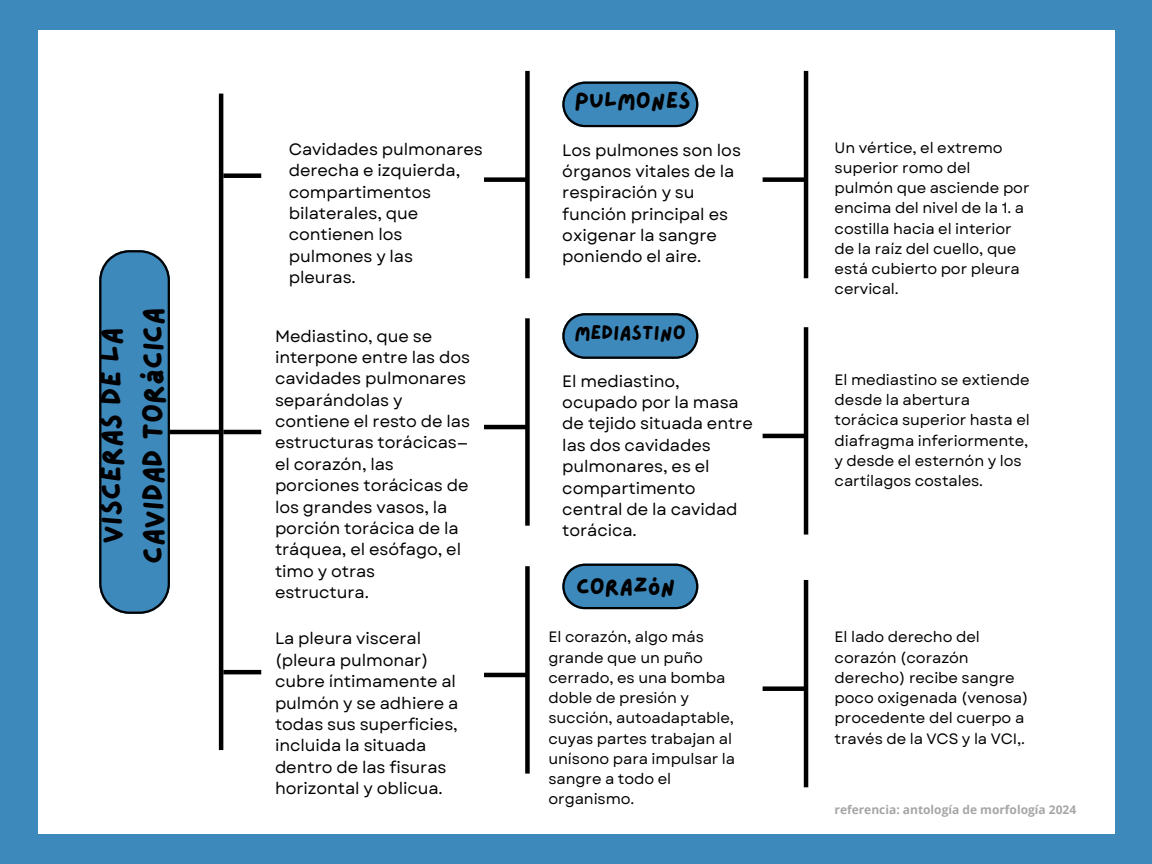
<style>
.page{position:relative;width:1152px;height:864px;background:#3e89bc}
.page>*{position:absolute;margin:0;border:0;box-sizing:border-box;transform-origin:0 0}
.t1{font:29.85px/41.7px "Lazydog";color:#000;text-align:center}
.t2{font:23.25px "Lazydog";color:#000}
.t3{font:20.25px "Lazydog";color:#000}
.t4{font:16.5px/21.3px "Garet";letter-spacing:-.005em;color:#000}
.t5{font:15px/20.2px "Garet";letter-spacing:-.005em;color:#000}
.t6{font:700 12px "Open Sans";color:#a6a6a6}
</style>
<div class="page">
<div style="left:38px;top:30px;width:1076px;height:804px;background:#fff"></div>
<hr style="left:141px;top:430px;width:80px;height:4px;background:#000">
<hr style="left:219px;top:94px;width:4px;height:656px;background:#000">
<svg style="left:99px;top:250px;width:71px;height:364px;background:#3f83b1"></svg>
<div style="left:525px;top:71px;width:5px;height:207px;background:#000"></div>
<div style="left:484px;top:177px;width:43px;height:5px;background:#000"></div>
<svg style="left:562px;top:82px;width:136px;height:45px;background:#4482ac"></svg>
<div style="left:525px;top:318px;width:5px;height:208px;background:#000"></div>
<hr style="left:484px;top:425px;width:43px;height:4px;background:#000">
<svg style="left:562px;top:313px;width:136px;height:46px;background:#4481ab"></svg>
<div style="left:525px;top:566px;width:5px;height:208px;background:#000"></div>
<hr style="left:484px;top:673px;width:43px;height:4px;background:#000">
<svg style="left:562px;top:564px;width:136px;height:45px;background:#4482ac"></svg>
<hr style="left:804px;top:71px;width:4px;height:207px;background:#000">
<div style="left:763px;top:177px;width:43px;height:5px;background:#000"></div>
<hr style="left:804px;top:327px;width:4px;height:208px;background:#000">
<hr style="left:763px;top:434px;width:43px;height:4px;background:#000">
<hr style="left:804px;top:580px;width:4px;height:207px;background:#000">
<div style="left:763px;top:686px;width:43px;height:5px;background:#000"></div>
<div style="left:223px;top:173px;width:38px;height:5px;background:#000"></div>
<hr style="left:223px;top:430px;width:38px;height:4px;background:#000">
<hr style="left:223px;top:670px;width:38px;height:4px;background:#000">
<h1 class="t1" style="left:92px;top:564px;width:258px;rotate:-90deg">VISCERAS DE LA<br>CAVIDAD TORÁCICA</h1>
<h4 class="t4" style="left:289px;top:138px;width:196px">Cavidades pulmonares derecha e izquierda, compartimentos bilaterales, que contienen los pulmones y las pleuras.</h4>
<h4 class="t4" style="left:275px;top:325px;width:197px">Mediastino, que se interpone entre las dos cavidades pulmonares separándolas y contiene el resto de las estructuras torácicas— el corazón, las porciones torácicas de los grandes vasos, la porción torácica de la tráquea, el esófago, el timo y otras estructura.</h4>
<h4 class="t4" style="left:275px;top:628px;width:185px">La pleura visceral (pleura pulmonar) cubre íntimamente al pulmón y se adhiere a todas sus superficies, incluida la situada dentro de las fisuras horizontal y oblicua.</h4>
<h4 class="t2" style="left:574px;top:89px;width:118px">PULMONES</h4>
<h4 class="t4" style="left:562px;top:139px;width:180px">Los pulmones son los órganos vitales de la respiración y su función principal es oxigenar la sangre poniendo el aire.</h4>
<h2 class="t3" style="left:574px;top:323px;width:113px">MEDIASTINO</h2>
<h4 class="t4" style="left:562px;top:370px;width:192px">El mediastino, ocupado por la masa de tejido situada entre las dos cavidades pulmonares, es el compartimento central de la cavidad torácica.</h4>
<h3 class="t2" style="left:576px;top:575px;width:101px">CORAZÓN</h3>
<h4 class="t5" style="left:549px;top:627px;width:188px">El corazón, algo más grande que un puño cerrado, es una bomba doble de presión y succión, autoadaptable, cuyas partes trabajan al unísono para impulsar la sangre a todo el organismo.</h4>
<h4 class="t5" style="left:835px;top:137px;width:196px">Un vértice, el extremo superior romo del pulmón que asciende por encima del nivel de la 1. a costilla hacia el interior de la raíz del cuello, que está cubierto por pleura cervical.</h4>
<h2 class="t5" style="left:835px;top:369px;width:197px">El mediastino se extiende desde la abertura torácica superior hasta el diafragma inferiormente, y desde el esternón y los cartílagos costales.</h2>
<h4 class="t5" style="left:835px;top:627px;width:195px">El lado derecho del corazón (corazón derecho) recibe sangre poco oxigenada (venosa) procedente del cuerpo a través de la VCS y la VCI,.</h4>
<p class="t6" style="left:835px;top:801px;width:243px">referencia: antología de morfología 2024</p>
</div>
